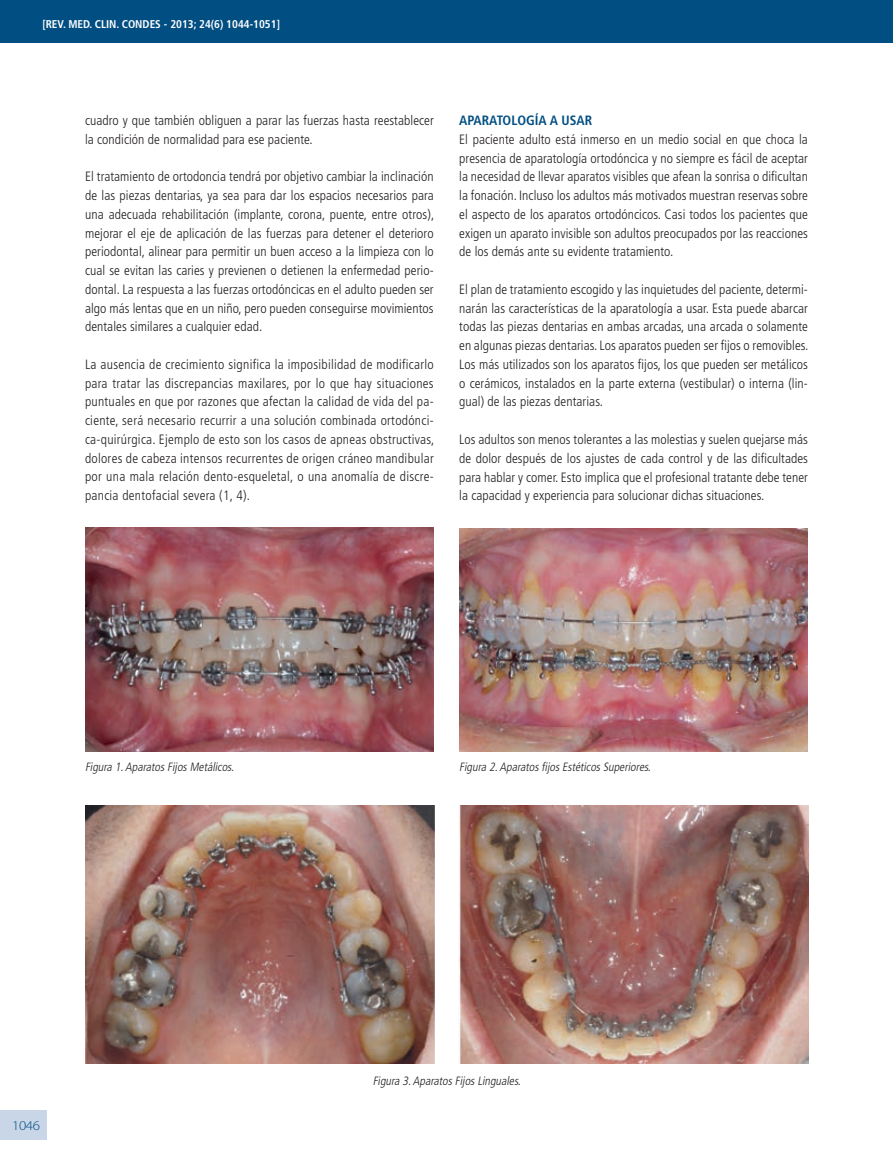
<style>
.page{position:relative;width:893px;height:1170px;background:#fff}
.page>*{position:absolute;margin:0;border:0;box-sizing:border-box;transform-origin:0 0}
.t1{font:300 condensed 13.5px/18.8px "Frutiger";letter-spacing:.005em;color:#231f20;text-align:justify}
.t2{font:700 condensed 13.5px "Frutiger";color:#004e82}
.t3{font:300 13.5px "Myriad Pro";color:#004e82;scale:1.1 1}
.t4{font:italic 300 condensed 12px "Frutiger";color:#231f20}
.t5{font:700 condensed 11.25px "Frutiger";color:#fff}
</style>
<div class="page">
<div style="left:0;top:1110px;width:47px;height:30px;background:#c9d6e7"></div>
<div style="left:0;top:0;width:893px;height:43px;background:#004e82"></div>
<img style="left:85px;top:527px;width:348px;height:224px">
<img style="left:459px;top:528px;width:349px;height:223px">
<img style="left:85px;top:805px;width:349px;height:257px">
<img style="left:459px;top:805px;width:349px;height:257px">
<p class="t5" style="left:42px;top:17px;width:239px">[REV. MED. CLIN. CONDES - 2013; 24(6) 1044-1051]</p>
<p class="t1" style="left:85px;top:111px;width:350px">cuadro y que también obliguen a parar las fuerzas hasta reestablecer la condición de normalidad para ese paciente.</p>
<p class="t1" style="left:85px;top:167px;width:351px">El tratamiento de ortodoncia tendrá por objetivo cambiar la inclinación de las piezas dentarias, ya sea para dar los espacios necesarios para una adecuada rehabilitación (implante, corona, puente, entre otros), mejorar el eje de aplicación de las fuerzas para detener el deterioro periodontal, alinear para permitir un buen acceso a la limpieza con lo cual se evitan las caries y previenen o detienen la enfermedad perio&shy;dontal. La respuesta a las fuerzas ortodóncicas en el adulto pueden ser algo más lentas que en un niño, pero pueden conseguirse movimientos dentales similares a cualquier edad.</p>
<p class="t1" style="left:85px;top:355px;width:351px">La ausencia de crecimiento significa la imposibilidad de modificarlo para tratar las discrepancias maxilares, por lo que hay situaciones puntuales en que por razones que afectan la calidad de vida del pa&shy;ciente, será necesario recurrir a una solución combinada ortodónci&shy;ca-quirúrgica. Ejemplo de esto son los casos de apneas obstructivas, dolores de cabeza intensos recurrentes de origen cráneo mandibular por una mala relación dento-esqueletal, o una anomalía de discre&shy;pancia dentofacial severa (1, 4).</p>
<p class="t2" style="left:459px;top:112px;width:134px">APARATOLOGÍA A USAR</p>
<p class="t1" style="left:459px;top:130px;width:350px">El paciente adulto está inmerso en un medio social en que choca la presencia de aparatología ortodóncica y no siempre es fácil de aceptar la necesidad de llevar aparatos visibles que afean la sonrisa o dificultan la fonación. Incluso los adultos más motivados muestran reservas sobre el aspecto de los aparatos ortodóncicos. Casi todos los pacientes que exigen un aparato invisible son adultos preocupados por las reacciones de los demás ante su evidente tratamiento.</p>
<p class="t1" style="left:459px;top:280px;width:351px">El plan de tratamiento escogido y las inquietudes del paciente, determi&shy;narán las características de la aparatología a usar. Esta puede abarcar todas las piezas dentarias en ambas arcadas, una arcada o solamente en algunas piezas dentarias. Los aparatos pueden ser fijos o removibles.<br>Los más utilizados son los aparatos fijos, los que pueden ser metálicos o cerámicos, instalados en la parte externa (vestibular) o interna (lin&shy;gual) de las piezas dentarias.</p>
<p class="t1" style="left:459px;top:430px;width:350px">Los adultos son menos tolerantes a las molestias y suelen quejarse más de dolor después de los ajustes de cada control y de las dificultades para hablar y comer. Esto implica que el profesional tratante debe tener la capacidad y experiencia para solucionar dichas situaciones.</p>
<p class="t4" style="left:85px;top:760px;width:153px">Figura 1.AparatosFijosMetálicos.</p>
<p class="t4" style="left:459px;top:760px;width:196px">Figura 2.AparatosfijosEstéticosSuperiores.</p>
<p class="t3" style="left:12px;top:1117px;width:27px">1046</p>
<p class="t4" style="left:373px;top:1073px;width:152px">Figura 3.AparatosFijosLinguales.</p>
</div>
